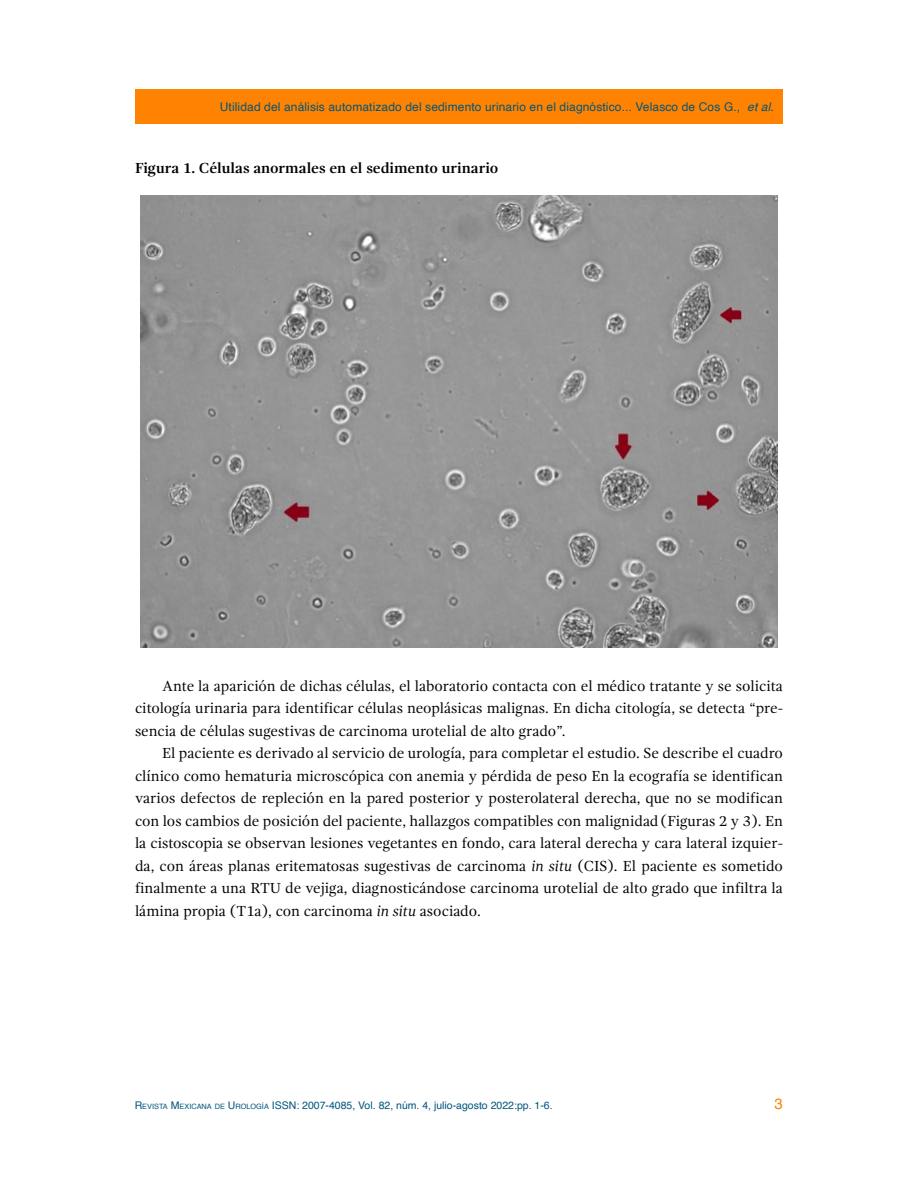
<style>
.page{position:relative;width:918px;height:1188px;background:#fff}
.page>*{position:absolute;margin:0;border:0;box-sizing:border-box;transform-origin:0 0}
.t1{font:15px/22.5px "Gandhi Serif";color:#000;text-align:justify}
.t2{font:700 15px "Gandhi Serif";color:#000}
.t3{font:15px "Helvetica";color:#ff8300}
.t4{font:12px "Helvetica";letter-spacing:.01em;color:#00567d}
.t5{font:10.5px "Helvetica";color:#00567d}
.s1{font-style:italic}
.s2{font-style:inherit}
.s3{font-size:7.35px}
</style>
<div class="page">
<div style="left:135px;top:89px;width:648px;height:34px;background:#ff8300"></div>
<img style="left:140px;top:196px;width:638px;height:451px">
<p class="t4" style="left:220px;top:98px;width:556px">Utilidad del análisis automatizado del sedimento urinario en el diagnóstico... Velasco de Cos G., <span class="s1">et al.</span></p>
<p class="t2" style="left:135px;top:160px;width:365px">Figura 1. Células anormales en el sedimento urinario</p>
<p class="t1" style="left:135px;top:675px;width:650px;text-indent:27px">Ante la aparición de dichas células, el laboratorio contacta con el médico tratante y se solicita citología urinaria para identificar células neoplásicas malignas. En dicha citología, se detecta “pre&shy;sencia de células sugestivas de carcinoma urotelial de alto grado”.</p>
<p class="t1" style="left:135px;top:742px;width:650px;text-indent:27px">El paciente es derivado al servicio de urología, para completar el estudio. Se describe el cuadro clínico como hematuria microscópica con anemia y pérdida de peso En la ecografía se identifican varios defectos de repleción en la pared posterior y posterolateral derecha, que no se modifican con los cambios de posición del paciente, hallazgos compatibles con malignidad(Figuras 2 y 3). En la cistoscopia se observan lesiones vegetantes en fondo, cara lateral derecha y cara lateral izquier&shy;da, con áreas planas eritematosas sugestivas de carcinoma <span class="s1">in situ</span> (CIS). El paciente es sometido finalmente a una RTU de vejiga, diagnosticándose carcinoma urotelial de alto grado que infiltra la lámina propia (T1a), con carcinoma <span class="s1">in situ</span> asociado.</p>
<p class="t5" style="left:135px;top:1097px;width:419px"><span class="s2">R</span><span class="s3">EVISTA</span> <span class="s2">M</span><span class="s3">EXICANA DE</span> <span class="s2">U</span><span class="s3">ROLOGÍA</span> ISSN: 2007-4085, Vol. 82, núm. 4, julio-agosto 2022:pp. 1-6.</p>
<p class="t3" style="left:774px;top:1092px;width:10px">3</p>
</div>
